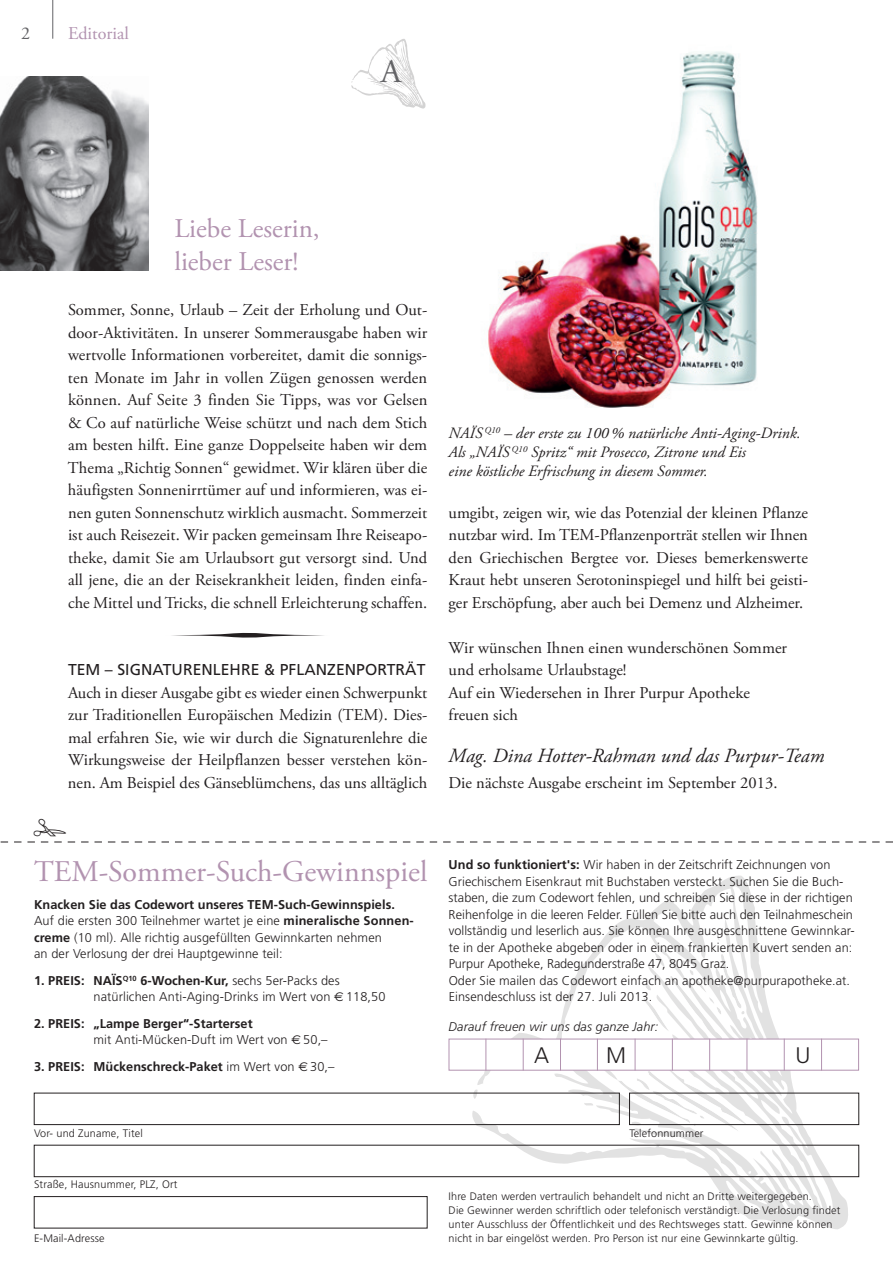
<style>
.page{position:relative;width:893px;height:1263px;background:#fff}
.page>*{position:absolute;margin:0;border:0;box-sizing:border-box;transform-origin:0 0}
.t1{font:33px "Adobe Garamond Pro";color:#636366}
.t2{font:30px "Adobe Garamond Pro";color:#b293b0}
.t3{font:27px/32.4px "Adobe Garamond Pro";color:#b293b0}
.t4{font:300 22.5px "Frutiger";color:#231f20}
.t5{font:italic 20.1px "Adobe Garamond Pro";color:#231f20}
.t6{font:18px "Adobe Garamond Pro";color:#b293b0}
.t7{font:18px "Adobe Garamond Pro";color:#636366}
.t8{font:16.5px/22.5px "Adobe Garamond Pro";color:#231f20;text-align:justify}
.t9{font:italic 15.75px/18.9px "Adobe Garamond Pro";color:#231f20}
.t10{font:15.75px "Frutiger";letter-spacing:.005em;color:#231f20}
.t11{font:300 12.75px/16.5px "Frutiger";letter-spacing:.01em;color:#231f20}
.t12{font:700 12.75px/16.2px "Frutiger";letter-spacing:.005em;color:#231f20}
.t13{font:italic 300 12.75px "Frutiger";letter-spacing:.01em;color:#231f20}
.t14{font:300 10.8px/14px "Frutiger";letter-spacing:.015em;color:#231f20}
.s1{font-weight:700}
.s2{font-family:"Euro Sans";font-weight:400}
.s3{font-weight:300}
</style>
<div class="page">
<hr style="left:52px;top:0;width:1px;height:39px;background:#636366">
<svg style="left:471px;top:875px;width:377px;height:354px"></svg>
<img style="left:488px;top:51px;width:270px;height:357px">
<svg style="left:0;top:842px;width:893px;height:1px"></svg>
<img style="left:0;top:77px;width:149px;height:193px">
<svg style="left:172px;top:633px;width:152px;height:5px"></svg>
<div style="left:34px;top:1093px;width:586px;height:32px;border:1px solid #231f20"></div>
<div style="left:629px;top:1093px;width:230px;height:32px;border:1px solid #231f20"></div>
<div style="left:34px;top:1145px;width:825px;height:32px;border:1px solid #231f20"></div>
<div style="left:34px;top:1196px;width:393px;height:32px;border:1px solid #231f20"></div>
<svg style="left:351px;top:39px;width:75px;height:70px"></svg>
<div style="left:449px;top:1039px;width:410px;height:31px;background:#fff;border:1px solid #b293b0"></div>
<hr style="left:485px;top:1039px;width:1px;height:31px;background:#b293b0">
<hr style="left:523px;top:1039px;width:1px;height:31px;background:#b293b0">
<hr style="left:560px;top:1039px;width:1px;height:31px;background:#b293b0">
<hr style="left:597px;top:1039px;width:1px;height:31px;background:#b293b0">
<hr style="left:635px;top:1039px;width:1px;height:31px;background:#b293b0">
<hr style="left:672px;top:1039px;width:1px;height:31px;background:#b293b0">
<hr style="left:709px;top:1039px;width:1px;height:31px;background:#b293b0">
<hr style="left:747px;top:1039px;width:1px;height:31px;background:#b293b0">
<hr style="left:784px;top:1039px;width:1px;height:31px;background:#b293b0">
<hr style="left:821px;top:1039px;width:1px;height:31px;background:#b293b0">
<hr style="left:892px;top:340px;width:1px;height:136px;background:#231f20">
<p class="t7" style="left:21px;top:22px;width:10px">2</p>
<p class="t6" style="left:68px;top:22px;width:62px">Editorial</p>
<h1 class="t1" style="left:381px;top:52px;width:22px">A</h1>
<h3 class="t3" style="left:174px;top:214px;width:147px">Liebe Leserin, lieber Leser!</h3>
<p class="t8" style="left:68px;top:299px;width:361px">Sommer, Sonne, Urlaub – Zeit der Erholung und Out&shy;door-Aktivitäten. In unserer Sommerausgabe haben wir wertvolle Informationen vorbereitet, damit die sonnigs&shy;ten Monate im Jahr in vollen Zügen genossen werden können. Auf Seite 3 finden Sie Tipps, was vor Gelsen &amp; Co auf natürliche Weise schützt und nach dem Stich am besten hilft. Eine ganze Doppelseite haben wir dem Thema „Richtig Sonnen“ gewidmet. Wir klären über die häufigsten Sonnenirrtümer auf und informieren, was ei&shy;nen guten Sonnenschutz wirklich ausmacht. Sommerzeit ist auch Reisezeit. Wir packen gemeinsam Ihre Reiseapo&shy;theke, damit Sie am Urlaubsort gut versorgt sind. Und all jene, die an der Reisekrankheit leiden, finden einfa&shy;che Mittel und Tricks, die schnell Erleichterung schaffen.</p>
<p class="t10" style="left:68px;top:660px;width:359px">TEM – SIGNATURENLEHRE &amp; PFLANZENPORTRÄT</p>
<p class="t8" style="left:68px;top:682px;width:361px">Auch in dieser Ausgabe gibt es wieder einen Schwerpunkt zur Traditionellen Europäischen Medizin (TEM). Dies&shy;mal erfahren Sie, wie wir durch die Signaturenlehre die Wirkungsweise der Heilpflanzen besser verstehen kön&shy;nen. Am Beispiel des Gänseblümchens, das uns alltäglich</p>
<p class="t9" style="left:449px;top:424px;width:354px">NAÏS <sup>Q10</sup> – der erste zu 100% natürliche Anti-Aging-Drink.<br>Als „NAÏS <sup>Q10</sup> Spritz“ mit Prosecco, Zitrone und Eis<br>eine köstliche Erfrischung in diesem Sommer.</p>
<p class="t8" style="left:449px;top:502px;width:361px">umgibt, zeigen wir, wie das Potenzial der kleinen Pflanze nutzbar wird. Im TEM-Pflanzenporträt stellen wir Ihnen den Griechischen Bergtee vor. Dieses bemerkenswerte Kraut hebt unseren Serotoninspiegel und hilft bei geisti&shy;ger Erschöpfung, aber auch bei Demenz und Alzheimer.</p>
<p class="t8" style="left:449px;top:637px;width:340px;text-align:left">Wir wünschen Ihnen einen wunderschönen Sommer und erholsame Urlaubstage!<br>Auf ein Wiedersehen in Ihrer Purpur Apotheke freuen sich</p>
<p class="t5" style="left:449px;top:743px;width:377px">Mag. Dina Hotter-Rahman und das Purpur-Team</p>
<p class="t8" style="left:449px;top:772px;width:330px">Die nächste Ausgabe erscheint im September 2013.</p>
<h2 class="t2" style="left:34px;top:853px;width:395px">TEM-Sommer-Such-Gewinnspiel</h2>
<p class="t11" style="left:34px;top:896px;width:381px"><span class="s1">Knacken Sie das Codewort unseres TE M-Such-Gewinnspiels.<br></span>Auf die ersten 300 Teilnehmer wartet je eine <span class="s1">mineralische Sonnen&shy;creme</span> (10 ml). Alle richtig ausgefüllten Gewinnkarten nehmen<br>an der Verlosung der drei Hauptgewinne teil:</p>
<p class="t11" style="left:94px;top:972px;width:293px;text-indent:-60px"><span class="s1">1. Preis: NAÏS</span><sup>Q10</sup> <span class="s1">6-Wochen-Kur,</span> sechs 5er-Packs des natürlichen Anti-Aging-Drinks im Wert von <span class="s2">€</span> 118,50</p>
<p class="t12" style="left:94px;top:1015px;width:236px;text-indent:-60px">2. Preis: „Lampe Berger“-Starterset<br><span class="s3">mit Anti-Mücken-Duft im Wert von</span> <span class="s2">€</span> <span class="s3">50,–</span></p>
<p class="t12" style="left:34px;top:1058px;width:302px">3. Preis: Mückenschreck-Paket <span class="s3">im Wert von</span> <span class="s2">€</span> <span class="s3">30,–</span></p>
<p class="t11" style="left:449px;top:856px;width:408px"><span class="s1">Und so funktioniert's:</span> Wir haben in der Zeitschrift Zeichnungen von Griechischem Eisenkraut mit Buchstaben versteckt. Suchen Sie die Buch&shy;staben, die zum Codewort fehlen, und schreiben Sie diese in der richtigen Reihenfolge in die leeren Felder. Füllen Sie bitte auch den Teilnahmeschein vollständig und leserlich aus. Sie können Ihre ausgeschnittene Gewinnkar&shy;te in der Apotheke abgeben oder in einem frankierten Kuvert senden an:<br>Purpur Apotheke, Radegunderstraße 47, 8045 Graz.<br>Oder Sie mailen das Codewort einfach an apotheke@purpurapotheke.at.<br>Einsendeschluss ist der 27. Juli 2013.</p>
<p class="t13" style="left:449px;top:1019px;width:211px">Darauf freuen wir uns das ganze Jahr:</p>
<h3 class="t4" style="left:534px;top:1042px;width:17px">A</h3>
<h3 class="t4" style="left:606px;top:1042px;width:22px">M</h3>
<h3 class="t4" style="left:795px;top:1042px;width:13px">U</h3>
<p class="t14" style="left:34px;top:1126px;width:110px">Vor- und Zuname, Titel</p>
<p class="t14" style="left:629px;top:1126px;width:76px">Telefonnummer</p>
<p class="t14" style="left:34px;top:1177px;width:145px">Straße, Hausnummer, PLZ, Ort</p>
<p class="t14" style="left:34px;top:1231px;width:72px">E-Mail-Adresse</p>
<p class="t14" style="left:449px;top:1189px;width:393px">Ihre Daten werden vertraulich behandelt und nicht an Dritte weitergegeben.<br>Die Gewinner werden schriftlich oder telefonisch verständigt. Die Verlosung findet unter Ausschluss der Öffentlichkeit und des Rechtsweges statt. Gewinne können nicht in bar eingelöst werden. Pro Person ist nur eine Gewinnkarte gültig.</p>
</div>
